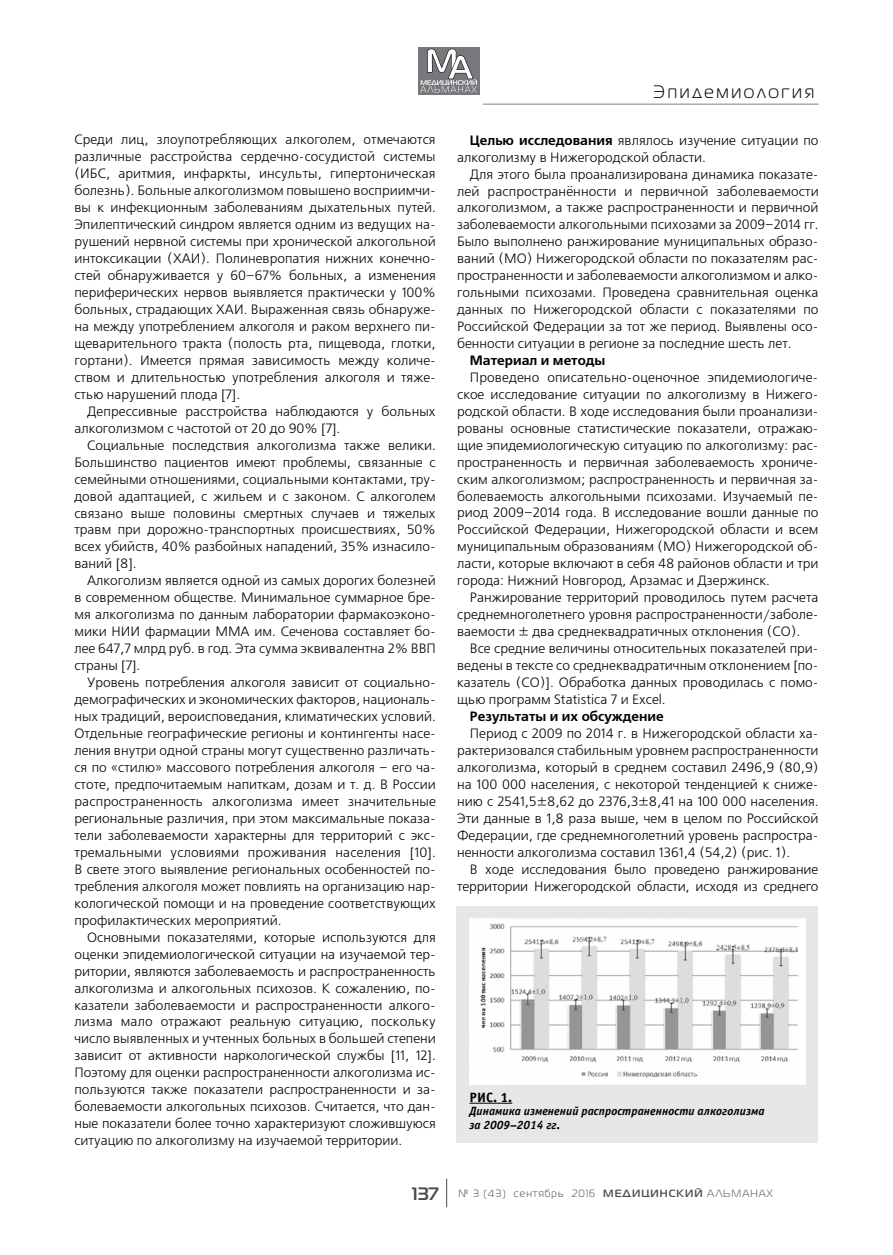
<style>
.page{position:relative;width:893px;height:1255px;background:#fff}
.page>*{position:absolute;margin:0;border:0;box-sizing:border-box;transform-origin:0 0}
.t1{font:18px "Magistral C";letter-spacing:.15em;color:#000}
.t2{font:13.5px/17px "Free Set C";color:#000;text-align:justify}
.t3{font:700 13.5px "Free Set C";color:#000}
.t4{font:700 13.5px "Officina Sans C";color:#000}
.t5{font:italic 700 12px/13.5px "Officina Sans C";color:#000}
.t6{font:10.5px "Magistral C";letter-spacing:.1em;color:#4c4c4e}
.s1{font-weight:700}
.s2{font-weight:700;font-size:18px}
</style>
<div class="page">
<hr style="left:483px;top:104px;width:336px;height:1px;background:#808284">
<svg style="left:446px;top:1178px;width:1px;height:28px"></svg>
<div style="left:418px;top:47px;width:61px;height:48px;background:#77787b"></div>
<svg style="left:420px;top:48px;width:57px;height:44px"></svg>
<div style="left:457px;top:906px;width:361px;height:236px;background:#e6e7e8"></div>
<hr style="left:469px;top:1102px;width:43px;height:1px;background:#000">
<img style="left:469px;top:918px;width:337px;height:166px">
<p class="t2" style="left:74px;top:132px;width:363px">Среди лиц, злоупотребляющих алкоголем, отмечаются различные расстройства сердечно-сосудистой системы (ИБС, аритмия, инфаркты, инсульты, гипертоническая болезнь). Больные алкоголизмом повышено восприимчи&shy;вы к инфекционным заболеваниям дыхательных путей.<br>Эпилептический синдром является одним из ведущих на&shy;рушений нервной системы при хронической алкогольной интоксикации (ХАИ). Полиневропатия нижних конечно&shy;стей обнаруживается у 60–67% больных, а изменения периферических нервов выявляется практически у 100% больных, страдающих ХАИ. Выраженная связь обнаруже&shy;на между употреблением алкоголя и раком верхнего пи&shy;щеварительного тракта (полость рта, пищевода, глотки, гортани). Имеется прямая зависимость между количе&shy;ством и длительностью употребления алкоголя и тяже&shy;стью нарушений плода [7].</p>
<p class="t2" style="left:74px;top:403px;width:363px;text-indent:13px">Депрессивные расстройства наблюдаются у больных алкоголизмом с частотой от 20 до 90% [7].</p>
<p class="t2" style="left:74px;top:437px;width:363px;text-indent:13px">Социальные последствия алкоголизма также велики.<br>Большинство пациентов имеют проблемы, связанные с семейными отношениями, социальными контактами, тру&shy;довой адаптацией, с жильем и с законом. С алкоголем связано выше половины смертных случаев и тяжелых травм при дорожно-транспортных происшествиях, 50% всех убийств, 40% разбойных нападений, 35% изнасило&shy;ваний [8].</p>
<p class="t2" style="left:74px;top:573px;width:363px;text-indent:13px">Алкоголизм является одной из самых дорогих болезней в современном обществе. Минимальное суммарное бре&shy;мя алкоголизма по данным лаборатории фармакоэконо&shy;мики НИИ фармации ММА им. Сеченова составляет бо&shy;лее 647,7 млрд руб. в год. Эта сумма эквивалентна 2% ВВП страны [7].</p>
<p class="t2" style="left:74px;top:674px;width:363px;text-indent:13px">Уровень потребления алкоголя зависит от социально&shy;демографических и экономических факторов, националь&shy;ных традиций, вероисповедания, климатических условий.<br>Отдельные географические регионы и контингенты насе&shy;ления внутри одной страны могут существенно различать&shy;ся по «стилю» массового потребления алкоголя – его ча&shy;стоте, предпочитаемым напиткам, дозам и т. д. В России распространенность алкоголизма имеет значительные региональные различия, при этом максимальные показа&shy;тели заболеваемости характерны для территорий с экс&shy;тремальными условиями проживания населения [10].<br>В свете этого выявление региональных особенностей по&shy;требления алкоголя может повлиять на организацию нар&shy;кологической помощи и на проведение соответствующих профилактических мероприятий.</p>
<p class="t2" style="left:74px;top:929px;width:363px;text-indent:13px">Основными показателями, которые используются для оценки эпидемиологической ситуации на изучаемой тер&shy;ритории, являются заболеваемость и распространенность алкоголизма и алкогольных психозов. К сожалению, по&shy;казатели заболеваемости и распространенности алкого&shy;лизма мало отражают реальную ситуацию, поскольку число выявленных и учтенных больных в большей степени зависит от активности наркологической службы [11, 12].<br>Поэтому для оценки распространенности алкоголизма ис&shy;пользуются также показатели распространенности и за&shy;болеваемости алкогольных психозов. Считается, что дан&shy;ные показатели более точно характеризуют сложившуюся ситуацию по алкоголизму на изучаемой территории.</p>
<h1 class="t1" style="left:653px;top:83px;width:162px">Эпидемиология</h1>
<p class="t2" style="left:457px;top:132px;width:363px;text-indent:13px"><span class="s1">Целью исследования</span> являлось изучение ситуации по алкоголизму в Нижегородской области.</p>
<p class="t2" style="left:457px;top:166px;width:363px;text-indent:13px">Для этого была проанализирована динамика показате&shy;лей распространённости и первичной заболеваемости алкоголизмом, а также распространенности и первичной заболеваемости алкогольными психозами за 2009–2014 гг.<br>Было выполнено ранжирование муниципальных образо&shy;ваний (МО) Нижегородской области по показателям рас&shy;пространенности и заболеваемости алкоголизмом и алко&shy;гольными психозами. Проведена сравнительная оценка данных по Нижегородской области с показателями по Российской Федерации за тот же период. Выявлены осо&shy;бенности ситуации в регионе за последние шесть лет.</p>
<p class="t3" style="left:470px;top:352px;width:137px">Материал и методы</p>
<p class="t2" style="left:457px;top:369px;width:363px;text-indent:13px">Проведено описательно-оценочное эпидемиологиче&shy;ское исследование ситуации по алкоголизму в Нижего&shy;родской области. В ходе исследования были проанализи&shy;рованы основные статистические показатели, отражаю&shy;щие эпидемиологическую ситуацию по алкоголизму: рас&shy;пространенность и первичная заболеваемость хрониче&shy;ским алкоголизмом; распространенность и первичная за&shy;болеваемость алкогольными психозами. Изучаемый пе&shy;риод 2009–2014 года. В исследование вошли данные по Российской Федерации, Нижегородской области и всем муниципальным образованиям (МО) Нижегородской об&shy;ласти, которые включают в себя 48 районов области и три города: Нижний Новгород, Арзамас и Дзержинск.</p>
<p class="t2" style="left:457px;top:590px;width:363px;text-indent:13px">Ранжирование территорий проводилось путем расчета среднемноголетнего уровня распространенности/заболе&shy;ваемости ± два среднеквадратичных отклонения (CО).</p>
<p class="t2" style="left:457px;top:640px;width:363px;text-indent:13px">Все средние величины относительных показателей при&shy;ведены в тексте со среднеквадратичным отклонением [по&shy;казатель (CO)]. Обработка данных проводилась с помо&shy;щью программ Statistica 7 и Excel.</p>
<p class="t3" style="left:470px;top:708px;width:195px">Результаты и их обсуждение</p>
<p class="t2" style="left:457px;top:725px;width:363px;text-indent:13px">Период с 2009 по 2014 г. в Нижегородской области ха&shy;рактеризовался стабильным уровнем распространенности алкоголизма, который в среднем составил 2496,9 (80,9) на 100 000 населения, с некоторой тенденцией к сниже&shy;нию с 2541,5±8,62 до 2376,3±8,41 на 100 000 населения.<br>Эти данные в 1,8 раза выше, чем в целом по Российской Федерации, где среднемноголетний уровень распростра&shy;ненности алкоголизма составил 1361,4 (54,2) (рис. 1).</p>
<p class="t2" style="left:457px;top:861px;width:363px;text-align:right">В ходе исследования было проведено ранжирование территории Нижегородской области, исходя из среднего</p>
<p class="t4" style="left:469px;top:1089px;width:44px">РИС. 1.</p>
<p class="t5" style="left:469px;top:1104px;width:297px">Динамика изменений распространенности алкоголизма за 2009–2014 гг.</p>
<p class="t6" style="left:412px;top:1187px;width:362px"><span class="s2">137</span> № 3 (43) сентябрь 2016 <span class="s1">МЕДИЦИНСКИЙ</span> АЛЬМАНАХ</p>
</div>
